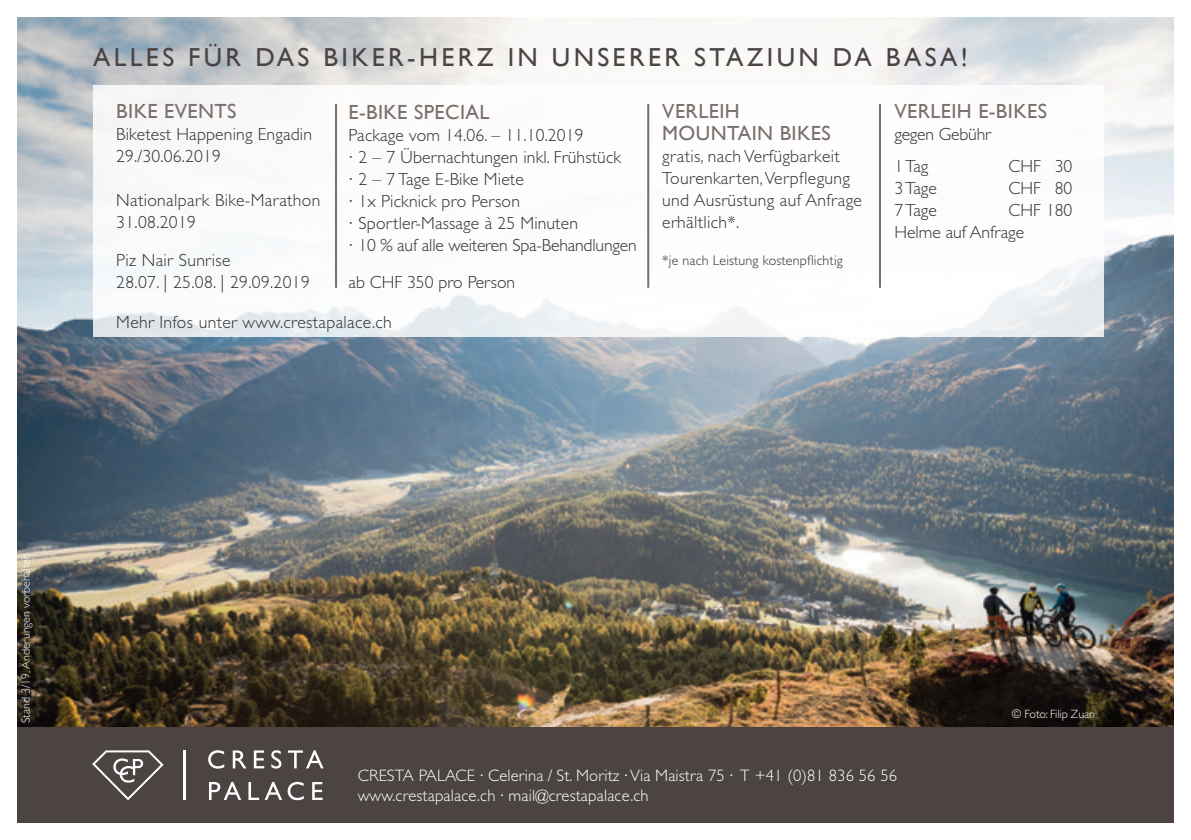
<style>
.page{position:relative;width:1191px;height:840px;background:#fff}
.page>*{position:absolute;margin:0;border:0;box-sizing:border-box;transform-origin:0 0}
.t1{font:26px "Gill Sans";letter-spacing:.13em;color:#4b4442}
.t2{font:20.4px/22px "Gill Sans";letter-spacing:.02em;color:#7a6e6b}
.t3{font:300 17.6px/22px "Gill Sans";letter-spacing:.01em;color:#312f30}
.t4{font:300 17.6px/22px "Gill Sans";letter-spacing:-.01em;color:#312f30}
.t5{font:300 16.6px "Gill Sans";letter-spacing:.01em;color:#fff}
.t6{font:300 14px "Gill Sans";letter-spacing:.01em;color:#312f30}
.t7{font:300 12px "Gill Sans";letter-spacing:-.01em;color:#fff}
</style>
<div class="page">
<img style="left:17px;top:17px;width:1157px;height:709px">
<div style="left:17px;top:726px;width:1157px;height:96px;background:#4b4442"></div>
<svg style="left:208px;top:750px;width:16px;height:18px"></svg>
<svg style="left:233px;top:750px;width:14px;height:18px"></svg>
<svg style="left:254px;top:750px;width:10px;height:18px"></svg>
<svg style="left:271px;top:750px;width:10px;height:18px"></svg>
<svg style="left:288px;top:750px;width:35px;height:18px"></svg>
<svg style="left:209px;top:781px;width:32px;height:18px"></svg>
<svg style="left:248px;top:782px;width:11px;height:17px"></svg>
<svg style="left:265px;top:781px;width:17px;height:18px"></svg>
<svg style="left:288px;top:781px;width:16px;height:18px"></svg>
<svg style="left:312px;top:782px;width:10px;height:17px"></svg>
<hr style="left:184px;top:750px;width:2px;height:49px;background:#fff">
<svg style="left:92px;top:750px;width:72px;height:50px"></svg>
<div style="left:93px;top:86px;width:1010px;height:251px;background:#fff"></div>
<hr style="left:335px;top:104px;width:2px;height:183px;background:#7a6e6b">
<hr style="left:647px;top:104px;width:2px;height:183px;background:#7a6e6b">
<hr style="left:879px;top:104px;width:2px;height:183px;background:#7a6e6b">
<p class="t1" style="left:93px;top:42px;width:876px">ALLES FÜR DAS BIKER-HERZ IN UNSERER STAZIUN DA BASA!</p>
<p class="t2" style="left:116px;top:100px;width:122px">BIKE EVENTS</p>
<p class="t3" style="left:116px;top:123px;width:197px">Biketest Happening Engadin</p>
<p class="t3" style="left:116px;top:145px;width:106px">29./30.06.2019</p>
<p class="t3" style="left:116px;top:189px;width:206px">Nationalpark Bike-Marathon</p>
<p class="t3" style="left:116px;top:211px;width:81px">31.08.2019</p>
<p class="t3" style="left:116px;top:249px;width:116px">Piz Nair Sunrise</p>
<p class="t3" style="left:116px;top:271px;width:195px">28.07. | 25.08. | 29.09.2019</p>
<p class="t2" style="left:894px;top:100px;width:154px">VERLEIH E-BIKES</p>
<p class="t4" style="left:894px;top:123px;width:98px">gegen Gebühr</p>
<p class="t3" style="left:894px;top:155px;width:36px">1 Tag</p>
<p class="t3" style="left:1008px;top:155px;width:65px">CHF 30</p>
<p class="t3" style="left:894px;top:177px;width:44px">3 Tage</p>
<p class="t3" style="left:1008px;top:177px;width:65px">CHF 80</p>
<p class="t3" style="left:894px;top:199px;width:44px">7 Tage</p>
<p class="t3" style="left:1008px;top:199px;width:65px">CHF 180</p>
<p class="t3" style="left:894px;top:221px;width:131px">Helme auf Anfrage</p>
<p class="t2" style="left:662px;top:100px;width:170px">VERLEIH<br>MOUNTAIN BIKES</p>
<p class="t3" style="left:662px;top:145px;width:179px">gratis, nach Verfügbarkeit</p>
<p class="t3" style="left:662px;top:167px;width:201px">Tourenkarten, Verpflegung und Ausrüstung auf Anfrage erhältlich*.</p>
<p class="t6" style="left:662px;top:252px;width:182px">*je nach Leistung kostenpflichtig</p>
<p class="t2" style="left:348px;top:101px;width:143px">E-BIKE SPECIAL</p>
<p class="t3" style="left:348px;top:124px;width:237px">Package vom 14.06. – 11.10.2019</p>
<p class="t3" style="left:348px;top:146px;width:274px">· 2 – 7 Übernachtungen inkl. Frühstück</p>
<p class="t3" style="left:348px;top:168px;width:177px">· 2 – 7 Tage E-Bike Miete</p>
<p class="t3" style="left:348px;top:190px;width:173px">· 1x Picknick pro Person</p>
<p class="t4" style="left:348px;top:212px;width:290px">· Sportler-Massage à 25 Minuten<br>· 10 % auf alle weiteren Spa-Behandlungen</p>
<p class="t3" style="left:348px;top:271px;width:168px">ab CHF 350 pro Person</p>
<p class="t3" style="left:116px;top:311px;width:277px">Mehr Infos unter www.crestapalace.ch</p>
<p class="t7" style="left:19px;top:722px;width:171px;rotate:-90deg">Stand 3/19, Änderungen vorbehalten</p>
<p class="t5" style="left:358px;top:765px;width:541px">CRESTA PALACE · Celerina / St. Moritz · Via Maistra 75 · T +41 (0)81 836 56 56</p>
<p class="t5" style="left:358px;top:785px;width:292px">www.crestapalace.ch · mail@crestapalace.ch</p>
<p class="t7" style="left:1011px;top:706px;width:85px">© Foto: Filip Zuan</p>
</div>
